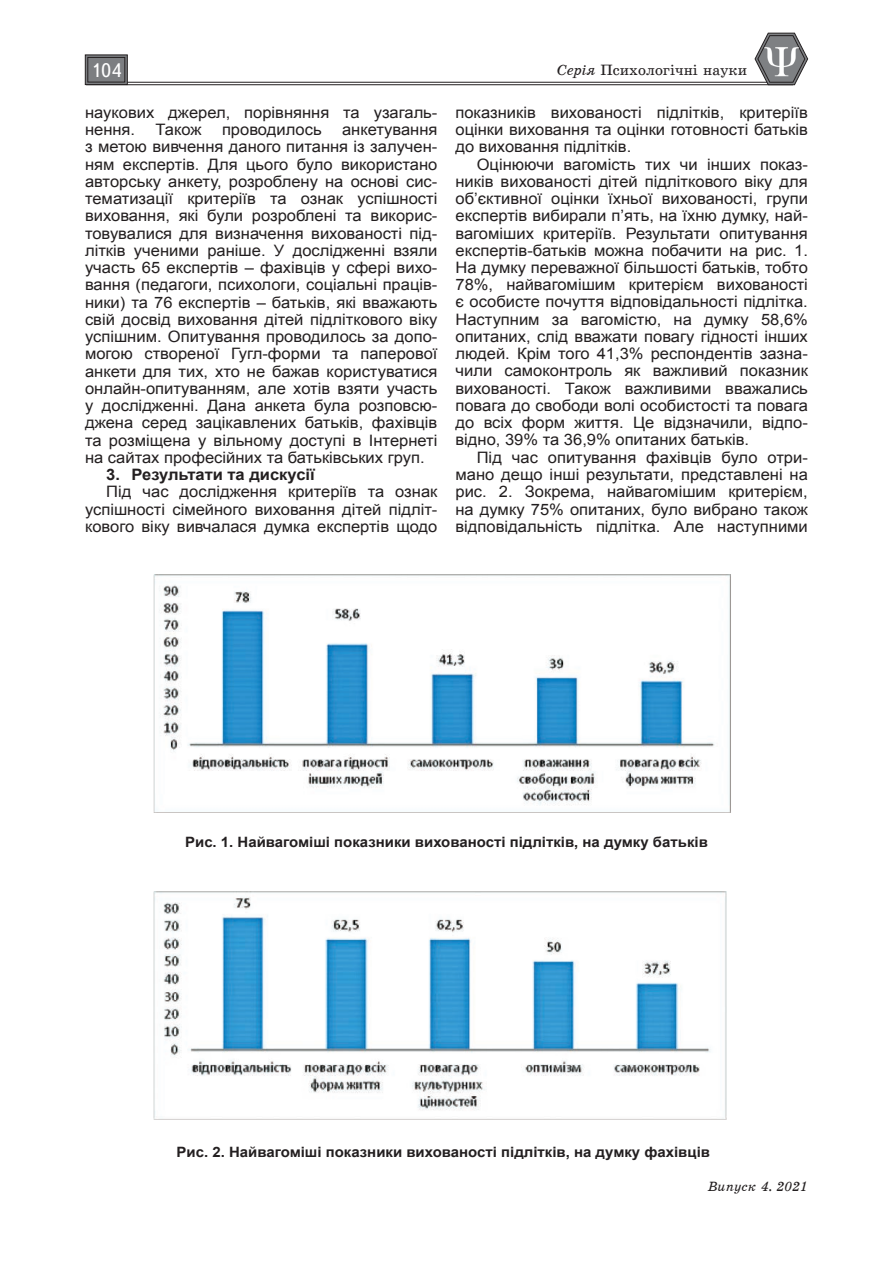
<style>
.page{position:relative;width:893px;height:1263px;background:#fff}
.page>*{position:absolute;margin:0;border:0;box-sizing:border-box;transform-origin:0 0}
.t1{font:19.5px "Ukrainian Text";color:#fff}
.Текст_основной_G{font:15.75px/17.2px "Arial";color:#231f20;text-align:justify;scale:1.05 1}
.Текст_основной_G-2{font:700 15.75px "Arial";color:#231f20;scale:1.05 1}
.t2{font:15px "Ukrainian School";color:#231f20}
.Рисунок_подпись{font:700 14.25px "Arial";color:#231f20;scale:1.05 1}
.t3{font:italic 13.5px "Ukrainian School";color:#231f20}
.s1{font-style:italic}
</style>
<div class="page">
<hr style="left:86px;top:82px;width:707px;height:1px;background:#231f20">
<hr style="left:86px;top:84px;width:707px;height:1px;background:#231f20">
<svg style="left:85px;top:54px;width:43px;height:31px"></svg>
<div style="left:88px;top:57px;width:37px;height:25px;border:1px solid #231f20"></div>
<svg style="left:754px;top:32px;width:54px;height:53px"></svg>
<img style="left:762px;top:42px;width:38px;height:39px">
<img style="left:153px;top:574px;width:578px;height:239px">
<img style="left:153px;top:891px;width:574px;height:229px">
<p class="t1" style="left:91px;top:60px;width:32px">104</p>
<p class="t2" style="left:557px;top:62px;width:192px"><span class="s1">Серiя</span> Психологiчнi науки</p>
<p class="Текст_основной_G" style="left:85px;top:104px;width:337px">наукових джерел, порівняння та узагаль&shy;нення.</p>
<p class="Текст_основной_G" style="left:156px;top:121px;width:45px">Також</p>
<p class="Текст_основной_G" style="left:222px;top:121px;width:96px">проводилось</p>
<p class="Текст_основной_G" style="left:85px;top:121px;width:337px;text-indent:257px">анкетування з метою вивчення даного питання із залучен&shy;ням експертів. Для цього було використано авторську анкету, розроблену на основі сис&shy;тематизації критеріїв та ознак успішності виховання, які були розроблені та викорис&shy;товувалися для визначення вихованості під&shy;літків ученими раніше. У дослідженні взяли участь 65 експертів – фахівців у сфері вихо&shy;вання (педагоги, психологи, соціальні праців&shy;ники) та 76 експертів – батьків, які вважають свій досвід виховання дітей підліткового віку успішним. Опитування проводилось за допо&shy;могою створеної Гугл-форми та паперової анкети для тих, хто не бажав користуватися онлайн-опитуванням, але хотів взяти участь у дослідженні. Дана анкета була розповсю&shy;джена серед зацікавлених батьків, фахівців та розміщена у вільному доступі в Інтернеті на сайтах професійних та батьківських груп.</p>
<p class="Текст_основной_G-2" style="left:106px;top:463px;width:200px">3. Результати та дискусії</p>
<p class="Текст_основной_G" style="left:85px;top:483px;width:337px;text-indent:21px">Під час дослідження критеріїв та ознак успішності сімейного виховання дітей підліт&shy;кового віку вивчалася думка експертів щодо</p>
<p class="Текст_основной_G" style="left:455px;top:104px;width:337px">показників вихованості підлітків, критеріїв оцінки виховання та оцінки готовності батьків до виховання підлітків.</p>
<p class="Текст_основной_G" style="left:455px;top:156px;width:337px;text-indent:21px">Оцінюючи вагомість тих чи інших показ&shy;ників вихованості дітей підліткового віку для об’єктивної оцінки їхньої вихованості, групи експертів вибирали п’ять, на їхню думку, най&shy;вагоміших критеріїв. Результати опитування експертів-батьків можна побачити на рис. 1.<br>На думку переважної більшості батьків, тобто 78%, найвагомішим критерієм вихованості є особисте почуття відповідальності підлітка.<br>Наступним за вагомістю, на думку 58,6% опитаних, слід вважати повагу гідності інших людей. Крім того 41,3% респондентів зазна&shy;чили самоконтроль як важливий показник вихованості. Також важливими вважались повага до свободи волі особистості та повага до всіх форм життя. Це відзначили, відпо&shy;відно, 39% та 36,9% опитаних батьків.</p>
<p class="Текст_основной_G" style="left:455px;top:449px;width:337px;text-indent:21px">Під час опитування фахівців було отри&shy;мано дещо інші результати, представлені на рис. 2. Зокрема, найвагомішим критерієм, на думку 75% опитаних, було вибрано також відповідальність підлітка. Але наступними</p>
<p class="Рисунок_подпись" style="left:185px;top:832px;width:499px">Рис. 1. Найвагоміші показники вихованості підлітків, на думку батьків</p>
<p class="Рисунок_подпись" style="left:177px;top:1141px;width:510px">Рис. 2. Найвагоміші показники вихованості підлітків, на думку фахівців</p>
<p class="t3" style="left:708px;top:1179px;width:102px">Випуск 4. 2021</p>
</div>
